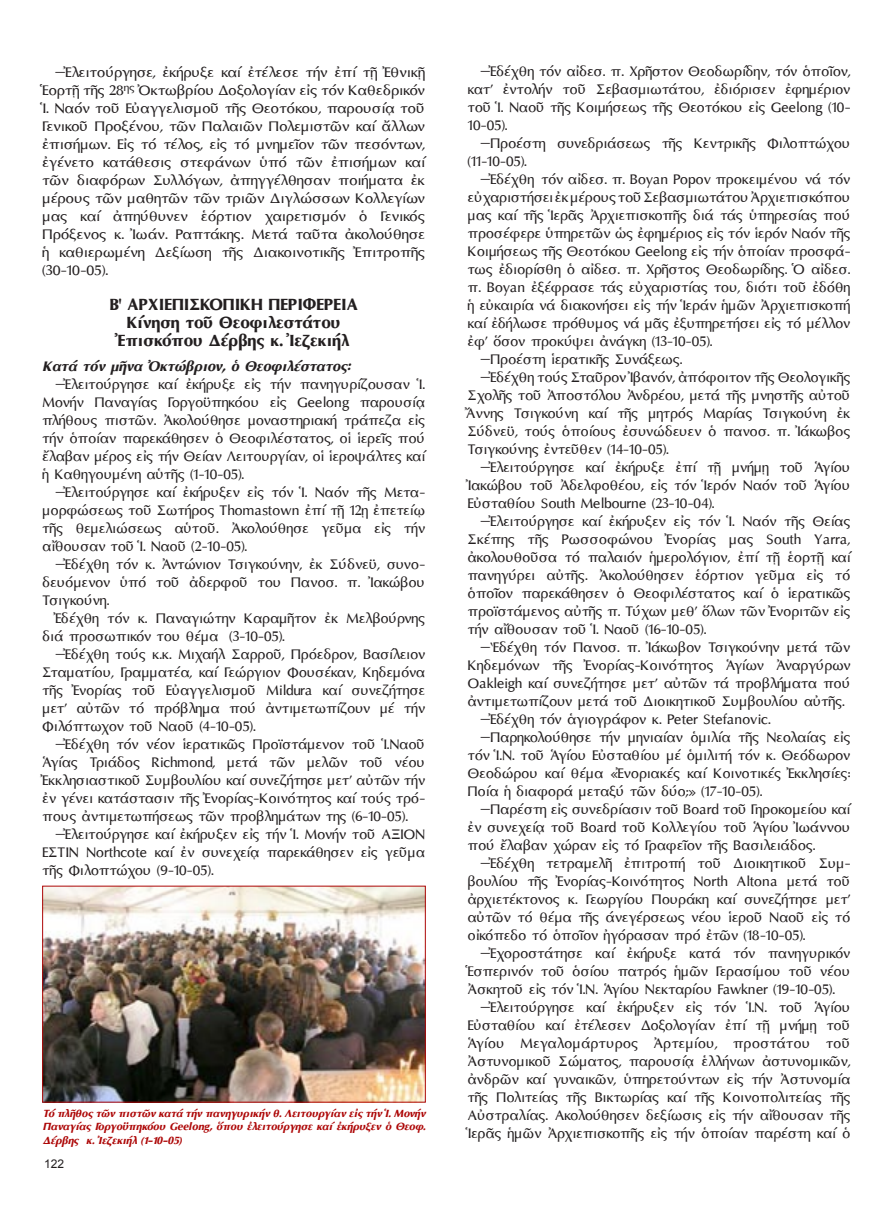
<style>
.page{position:relative;width:893px;height:1212px;background:#fff}
.page>*{position:absolute;margin:0;border:0;box-sizing:border-box;transform-origin:0 0}
.t1{font:700 21px/18px "Mg Optima UC Pol";color:#231f20;text-align:center}
.t2{font:18px/18px "Mg Optima UC Pol";color:#231f20;text-align:justify}
.t3{font:18px/18px "Mg Optima UC Pol";color:#231f20;text-align:justify;scale:1.04 1}
.t4{font:italic 700 18px "Mg Optima UC Pol";color:#231f20}
.t5{font:italic 700 13.5px/13.5px "Mg Optima UC Pol";color:#ad0707;text-align:justify}
.t6{font:12px "Arial";color:#231f20}
</style>
<div class="page">
<img style="left:44px;top:888px;width:379px;height:212px">
<p class="t3" style="left:43px;top:63px;width:369px;text-indent:23px">Ἐλειτούργησε, ἐκήρυξε καί ἐτέλεσε τήν ἐπί τῇ Ἐθνικῇ Ἑορτῇ τῆς 28<sup>ης</sup> Ὀκτωβρίου Δοξολογίαν εἰς τόν Καθεδρικόν Ἱ. Ναόν τοῦ Εὐαγγελισμοῦ τῆς Θεοτόκου, παρουσίᾳ τοῦ Γενικοῦ Προξένου, τῶν Παλαιῶν Πολεμιστῶν καί ἄλλων ἐπισήμων. Εἰς τό τέλος, εἰς τό μνημεῖον τῶν πεσόντων, ἐγένετο κατάθεσις στεφάνων ὑπό τῶν ἐπισήμων καί τῶν διαφόρων Συλλόγων, ἀπηγγέλθησαν ποιήματα ἐκ μέρους τῶν μαθητῶν τῶν τριῶν Διγλώσσων Κολλεγίων μας καί ἀπηύθυνεν ἑόρτιον χαιρετισμόν ὁ Γενικός Πρόξενος κ. Ἰωάν. Ραπτάκης. Μετά ταῦτα ἀκολούθησε ἡ καθιερωμένη Δεξίωση τῆς Διακοινοτικῆς Ἐπιτροπῆς (30-10-05).</p>
<p class="t1" style="left:110px;top:295px;width:250px">B' ΑΡΧΙΕΠΙΣΚΟΠΙΚΗ ΠΕΡΙΦΕΡΕΙΑ<br>Κίνηση τοῦ Θεοφιλεστάτου<br>Ἐπισκόπου Δέρβης κ. Ἰεζεκιήλ</p>
<p class="t4" style="left:43px;top:357px;width:309px">Κατά τόν μῆνα Ὀκτώβριον, ὁ Θεοφιλέστατος:</p>
<p class="t2" style="left:43px;top:375px;width:384px;text-indent:23px">Ἐλειτούργησε καί ἐκήρυξε εἰς τήν πανηγυρίζουσαν Ἱ.<br>Μονήν Παναγίας Γοργοϋπηκόου εἰς Geelong παρουσίᾳ πλήθους πιστῶν. Ἀκολούθησε μοναστηριακή τράπεζα εἰς τήν ὁποίαν παρεκάθησεν ὁ Θεοφιλέστατος, οἱ ἱερεῖς πού ἔλαβαν μέρος εἰς τήν Θείαν Λειτουργίαν, οἱ ἱεροψάλτες καί ἡ Καθηγουμένη αὑτῆς (1-10-05).</p>
<p class="t2" style="left:43px;top:483px;width:384px;text-indent:23px">Ἐλειτούργησε καί ἐκήρυξεν εἰς τόν Ἱ. Ναόν τῆς Μετα&shy;μορφώσεως τοῦ Σωτήρος Thomastown ἐπί τῇ 12ῃ ἐπετείῳ τῆς θεμελιώσεως αὑτοῦ. Ἀκολούθησε γεῦμα εἰς τήν αἴθουσαν τοῦ Ἱ. Ναοῦ (2-10-05).</p>
<p class="t2" style="left:43px;top:555px;width:384px;text-indent:23px">Ἐδέχθη τόν κ. Ἀντώνιον Τσιγκούνην, ἐκ Σύδνεϋ, συνο&shy;δευόμενον ὑπό τοῦ ἀδερφοῦ του Πανοσ. π. Ἰακώβου Τσιγκούνη.</p>
<p class="t2" style="left:43px;top:609px;width:384px;text-indent:13px">Ἐδέχθη τόν κ. Παναγιώτην Καραμῆτον ἐκ Μελβούρνης διά προσωπικόν του θέμα (3-10-05).</p>
<p class="t2" style="left:43px;top:645px;width:384px;text-indent:23px">Ἐδέχθη τούς κ.κ. Μιχαήλ Σαρροῦ, Πρόεδρον, Βασίλειον Σταματίου, Γραμματέα, καί Γεώργιον Φουσέκαν, Κηδεμόνα τῆς Ἐνορίας τοῦ Εὐαγγελισμοῦ Mildura καί συνεζήτησε μετ’ αὐτῶν τό πρόβλημα πού ἀντιμετωπίζουν μέ τήν Φιλόπτωχον τοῦ Ναοῦ (4-10-05).</p>
<p class="t2" style="left:65px;top:735px;width:362px">Ἐδέχθη τόν νέον ἱερατικῶς Προϊστάμενον τοῦ Ἱ.Ναοῦ</p>
<p class="t2" style="left:43px;top:753px;width:384px">Ἁγίας Τριάδος Richmond, μετά τῶν μελῶν τοῦ νέου</p>
<p class="t2" style="left:43px;top:771px;width:384px">Ἐκκλησιαστικοῦ Συμβουλίου καί συνεζήτησε μετ’ αὐτῶν τήν</p>
<p class="t2" style="left:43px;top:789px;width:384px">ἐν γένει κατάστασιν τῆς Ἐνορίας-Κοινότητος καί τούς τρό-</p>
<p class="t2" style="left:43px;top:807px;width:367px">πους ἀντιμετωπήσεως τῶν προβλημάτων της (6-10-05).</p>
<p class="t2" style="left:65px;top:825px;width:362px">Ἐλειτούργησε καί ἐκήρυξεν εἰς τήν Ἱ. Μονήν τοῦ ΑΞΙΟΝ</p>
<p class="t2" style="left:43px;top:843px;width:384px">ΕΣΤΙΝ Northcote καί ἐν συνεχείᾳ παρεκάθησεν εἰς γεῦμα</p>
<p class="t2" style="left:43px;top:861px;width:173px">τῆς Φιλοπτώχου (9-10-05).</p>
<p class="t5" style="left:43px;top:1106px;width:384px">Τό πλῆθος τῶν πιστῶν κατά τήν πανηγυρικήν θ. Λειτουργίαν εἰς τήν Ἱ. Μονήν Παναγίας Γοργοϋπηκόου Geelong, ὅπου ἐλειτούργησε καί ἐκήρυξεν ὁ Θεοφ.<br>Δέρβης κ. Ἰεζεκιήλ (1-10-05)</p>
<p class="t6" style="left:44px;top:1156px;width:22px">122</p>
<p class="t2" style="left:468px;top:63px;width:384px;text-indent:23px">Ἐδέχθη τόν αἰδεσ. π. Χρῆστον Θεοδωρίδην, τόν ὁποῖον, κατ’ ἐντολήν τοῦ Σεβασμιωτάτου, ἐδιόρισεν ἐφημέριον τοῦ Ἱ. Ναοῦ τῆς Κοιμήσεως τῆς Θεοτόκου εἰς Geelong (10- 10-05).</p>
<p class="t2" style="left:468px;top:135px;width:384px;text-indent:23px">Προέστη συνεδριάσεως τῆς Κεντρικῆς Φιλοπτώχου (11-10-05).</p>
<p class="t2" style="left:490px;top:171px;width:362px">Ἐδέχθη τόν αἰδεσ. π. Boyan Popov προκειμένου νά τόν</p>
<p class="t2" style="left:468px;top:189px;width:384px">εὐχαριστήσει ἐκ μέρους τοῦ Σεβασμιωτάτου Ἀρχιεπισκόπου</p>
<p class="t2" style="left:468px;top:207px;width:384px">μας καί τῆς Ἱερᾶς Ἀρχιεπισκοπῆς διά τάς ὑπηρεσίας πού</p>
<p class="t2" style="left:468px;top:225px;width:384px">προσέφερε ὑπηρετῶν ὡς ἐφημέριος εἰς τόν ἱερόν Ναόν τῆς</p>
<p class="t2" style="left:468px;top:243px;width:384px">Κοιμήσεως τῆς Θεοτόκου Geelong εἰς τήν ὁποίαν προσφά-</p>
<p class="t2" style="left:468px;top:261px;width:384px">τως ἐδιορίσθη ὁ αἰδεσ. π. Χρῆστος Θεοδωρίδης. Ὁ αἰδεσ.</p>
<p class="t2" style="left:468px;top:279px;width:384px">π. Boyan ἐξέφρασε τάς εὐχαριστίας του, διότι τοῦ ἐδόθη</p>
<p class="t2" style="left:468px;top:297px;width:384px">ἡ εὐκαιρία νά διακονήσει εἰς τήν Ἱεράν ἡμῶν Ἀρχιεπισκοπή</p>
<p class="t2" style="left:468px;top:315px;width:384px">καί ἐδήλωσε πρόθυμος νά μᾶς ἐξυπηρετήσει εἰς τό μέλλον</p>
<p class="t2" style="left:468px;top:333px;width:246px">ἐφ’ ὅσον προκύψει ἀνάγκη (13-10-05).</p>
<p class="t2" style="left:490px;top:351px;width:194px">Προέστη ἱερατικῆς Συνάξεως.</p>
<p class="t2" style="left:490px;top:369px;width:361px">Ἐδέχθη τούς Σταῦρον Ἰβανόν, ἀπόφοιτον τῆς Θεολογικῆς</p>
<p class="t2" style="left:468px;top:387px;width:384px">Σχολῆς τοῦ Ἀποστόλου Ἀνδρέου, μετά τῆς μνηστῆς αὐτοῦ</p>
<p class="t2" style="left:468px;top:405px;width:384px">Ἄννης Τσιγκούνη καί τῆς μητρός Μαρίας Τσιγκούνη ἐκ</p>
<p class="t2" style="left:468px;top:423px;width:384px">Σύδνεϋ, τούς ὁποίους ἐσυνώδευεν ὁ πανοσ. π. Ἰάκωβος</p>
<p class="t2" style="left:468px;top:441px;width:203px">Τσιγκούνης ἐντεῦθεν (14-10-05).</p>
<p class="t2" style="left:490px;top:459px;width:362px">Ἐλειτούργησε καί ἐκήρυξε ἐπί τῇ μνήμῃ τοῦ Ἁγίου</p>
<p class="t2" style="left:468px;top:477px;width:384px">Ἰακώβου τοῦ Ἀδελφοθέου, εἰς τόν Ἱερόν Ναόν τοῦ Ἁγίου</p>
<p class="t2" style="left:468px;top:495px;width:248px">Εὐσταθίου South Melbourne (23-10-04).</p>
<p class="t2" style="left:490px;top:513px;width:362px">Ἐλειτούργησε καί ἐκήρυξεν εἰς τόν Ἱ. Ναόν τῆς Θείας</p>
<p class="t2" style="left:468px;top:531px;width:384px">Σκέπης τῆς Ρωσσοφώνου Ἐνορίας μας South Yarra,</p>
<p class="t2" style="left:468px;top:549px;width:384px">ἀκολουθοῦσα τό παλαιόν ἡμερολόγιον, ἐπί τῇ ἑορτῇ καί</p>
<p class="t2" style="left:468px;top:567px;width:384px">πανηγύρει αὐτῆς. Ἀκολούθησεν ἑόρτιον γεῦμα εἰς τό</p>
<p class="t2" style="left:468px;top:585px;width:384px">ὁποῖον παρεκάθησεν ὁ Θεοφιλέστατος καί ὁ ἱερατικῶς</p>
<p class="t2" style="left:468px;top:603px;width:384px">προϊστάμενος αὐτῆς π. Τύχων μεθ’ ὅλων τῶν Ἐνοριτῶν εἰς</p>
<p class="t2" style="left:468px;top:621px;width:240px">τήν αἴθουσαν τοῦ Ἱ. Ναοῦ (16-10-05).</p>
<p class="t2" style="left:490px;top:639px;width:362px">‘Eδέχθη τόν Πανοσ. π. Ἰάκωβον Τσιγκούνην μετά τῶν</p>
<p class="t2" style="left:468px;top:657px;width:384px">Κηδεμόνων τῆς Ἐνορίας-Κοινότητος Ἁγίων Ἀναργύρων</p>
<p class="t2" style="left:468px;top:675px;width:384px">Oakleigh καί συνεζήτησε μετ’ αὐτῶν τά προβλήματα πού</p>
<p class="t2" style="left:468px;top:693px;width:379px">ἀντιμετωπίζουν μετά τοῦ Διοικητικοῦ Συμβουλίου αὐτῆς.</p>
<p class="t2" style="left:490px;top:711px;width:282px">Ἐδέχθη τόν ἁγιογράφον κ. Peter Stefanovic.</p>
<p class="t2" style="left:490px;top:729px;width:362px">Παρηκολούθησε τήν μηνιαίαν ὁμιλία τῆς Νεολαίας εἰς</p>
<p class="t2" style="left:468px;top:747px;width:384px">τόν Ἱ.Ν. τοῦ Ἁγίου Εὐσταθίου μέ ὁμιλιτή τόν κ. Θεόδωρον</p>
<p class="t2" style="left:468px;top:765px;width:384px">Θεοδώρου καί θέμα «Ἐνοριακές καί Κοινοτικές Ἐκκλησίες:</p>
<p class="t2" style="left:468px;top:783px;width:296px">Ποία ἡ διαφορά μεταξύ τῶν δύο;» (17-10-05).</p>
<p class="t2" style="left:490px;top:801px;width:362px">Παρέστη εἰς συνεδρίασιν τοῦ Board τοῦ Γηροκομείου καί</p>
<p class="t2" style="left:468px;top:819px;width:384px">ἐν συνεχείᾳ τοῦ Board τοῦ Κολλεγίου τοῦ Ἁγίου Ἰωάννου</p>
<p class="t2" style="left:468px;top:837px;width:349px">πού ἔλαβαν χώραν εἰς τό Γραφεῖον τῆς Βασιλειάδος.</p>
<p class="t2" style="left:490px;top:855px;width:362px">Ἐδέχθη τετραμελῆ ἐπιτροπή τοῦ Διοικητικοῦ Συμ-</p>
<p class="t2" style="left:468px;top:873px;width:384px">βουλίου τῆς Ἐνορίας-Κοινότητος North Altona μετά τοῦ</p>
<p class="t2" style="left:468px;top:891px;width:384px">ἀρχιετέκτονος κ. Γεωργίου Πουράκη καί συνεζήτησε μετ’</p>
<p class="t2" style="left:468px;top:909px;width:384px">αὐτῶν τό θέμα τῆς άνεγέρσεως νέου ἱεροῦ Ναοῦ εἰς τό</p>
<p class="t2" style="left:468px;top:927px;width:339px">οἰκόπεδο τό ὁποῖον ἠγόρασαν πρό ἐτῶν (18-10-05).</p>
<p class="t2" style="left:490px;top:945px;width:361px">Ἐχοροστάτησε καί ἐκήρυξε κατά τόν πανηγυρικόν</p>
<p class="t2" style="left:468px;top:963px;width:384px">Ἑσπερινόν τοῦ ὁσίου πατρός ἡμῶν Γερασίμου τοῦ νέου</p>
<p class="t2" style="left:468px;top:981px;width:369px">Ἀσκητοῦ εἰς τόν Ἱ.Ν. Ἁγίου Νεκταρίου Fawkner (19-10-05).</p>
<p class="t2" style="left:490px;top:999px;width:362px">Ἐλειτούργησε καί ἐκήρυξεν εἰς τόν Ἱ.Ν. τοῦ Ἁγίου</p>
<p class="t2" style="left:468px;top:1017px;width:384px">Εὐσταθίου καί ἐτέλεσεν Δοξολογίαν ἐπί τῇ μνήμῃ τοῦ</p>
<p class="t2" style="left:468px;top:1035px;width:384px">Ἁγίου Μεγαλομάρτυρος Ἀρτεμίου, προστάτου τοῦ</p>
<p class="t2" style="left:468px;top:1053px;width:384px">Ἀστυνομικοῦ Σώματος, παρουσίᾳ ἑλλήνων ἀστυνομικῶν,</p>
<p class="t2" style="left:468px;top:1071px;width:384px">ἀνδρῶν καί γυναικῶν, ὑπηρετούντων εἰς τήν Ἀστυνομία</p>
<p class="t2" style="left:468px;top:1089px;width:384px">τῆς Πολιτείας τῆς Βικτωρίας καί τῆς Κοινοπολιτείας τῆς</p>
<p class="t2" style="left:468px;top:1107px;width:384px">Αὐστραλίας. Ακολούθησεν δεξίωσις εἰς τήν αἴθουσαν τῆς</p>
<p class="t2" style="left:468px;top:1125px;width:384px">Ἱερᾶς ἡμῶν Ἀρχιεπισκοπῆς εἰς τήν ὁποίαν παρέστη καί ὁ</p>
</div>
